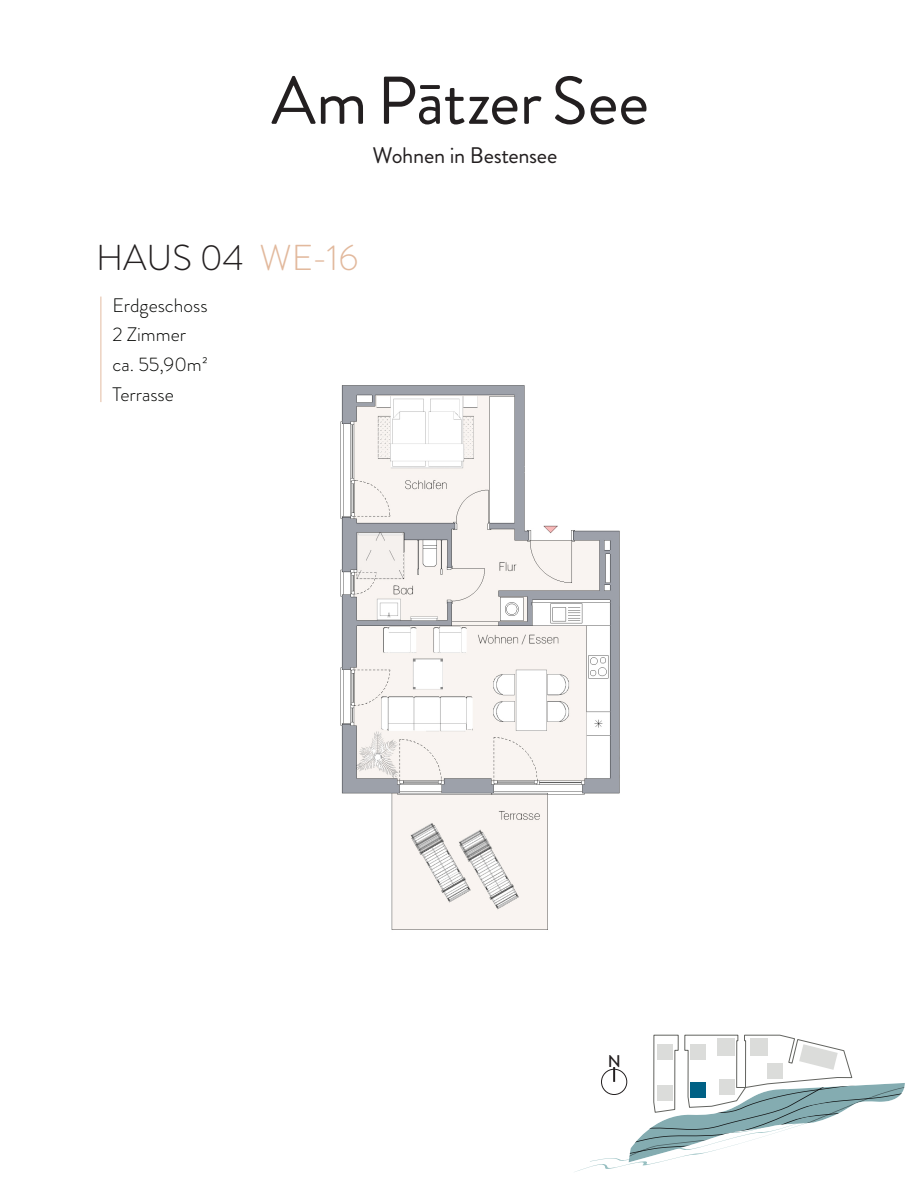
<style>
.page{position:relative;width:918px;height:1188px;background:#fff}
.page>*{position:absolute;margin:0;border:0;box-sizing:border-box;transform-origin:0 0}
.t1{font:300 36px "Brandon Grotesque";color:#231f20}
.t2{font:22.5px "Brandon Grotesque";letter-spacing:-.015em;color:#231f20}
.t3{font:300 19.5px "Brandon Grotesque";color:#040503}
.t4{font:500 16.95px "Brandon Grotesque";color:#231f20}
.s1{color:#e2b99d}
</style>
<div class="page">
<img style="left:340px;top:385px;width:280px;height:545px">
<svg style="left:271px;top:76px;width:376px;height:49px"></svg>
<hr style="left:100px;top:297px;width:1px;height:105px;background:#e6c3ac">
<svg style="left:575px;top:1035px;width:330px;height:137px"></svg>
<div style="left:657px;top:1045px;width:15px;height:15px;background:#dbdcda"></div>
<div style="left:690px;top:1045px;width:16px;height:15px;background:#dbdcda"></div>
<p class="t2" style="left:373px;top:140px;width:186px">Wohnen in Bestensee</p>
<p class="t1" style="left:96px;top:233px;width:264px">HAUS 04 <span class="s1">WE-16</span></p>
<p class="t3" style="left:112px;top:292px;width:97px">Erdgeschoss</p>
<p class="t3" style="left:112px;top:321px;width:75px">2 Zimmer</p>
<p class="t3" style="left:112px;top:351px;width:97px">ca. 55,90m2</p>
<p class="t3" style="left:112px;top:381px;width:63px">Terrasse</p>
<p class="t4" style="left:608px;top:1049px;width:15px">N</p>
</div>
